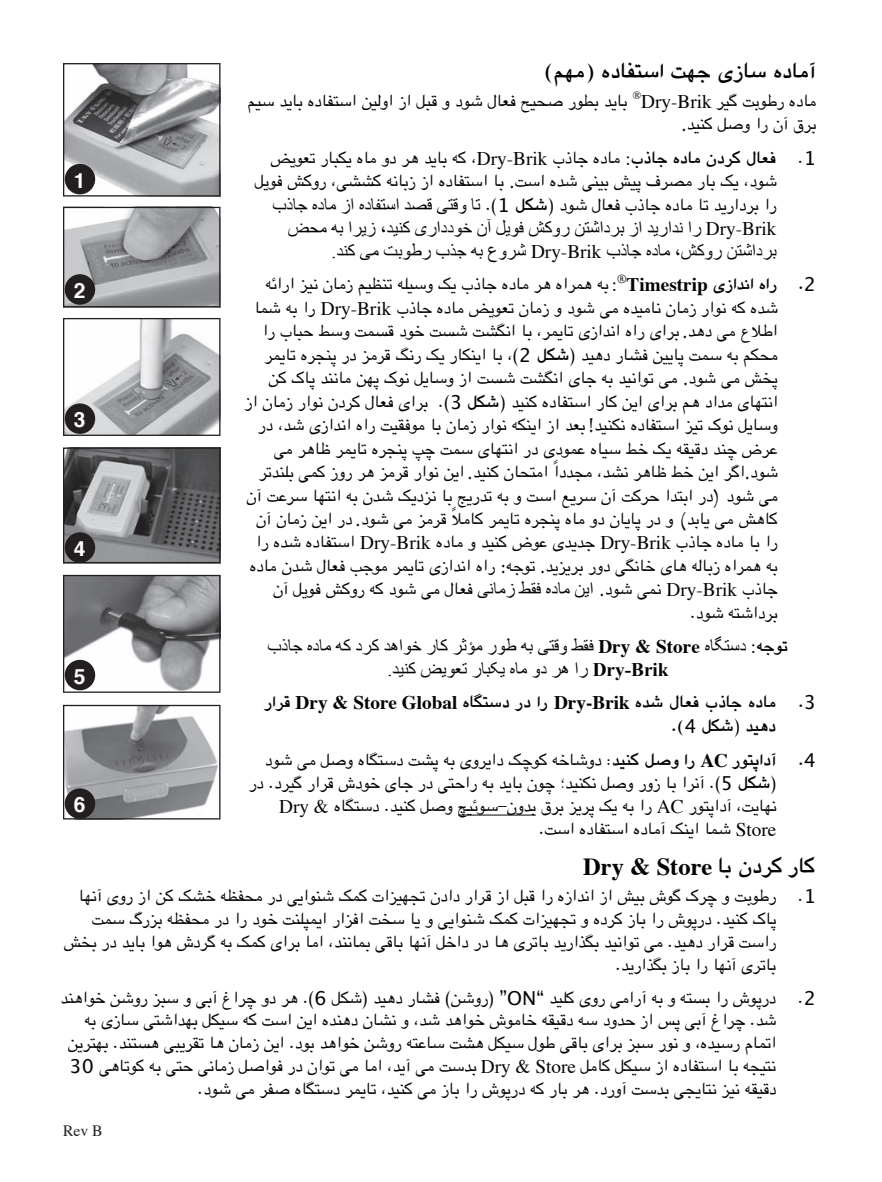
<style>
.page{position:relative;width:882px;height:1182px;background:#fff}
.page>*{position:absolute;margin:0;border:0;box-sizing:border-box;transform-origin:0 0}
.t1{font:700 24.5px "Geeza Pro";color:#040503}
.t2{font:700 24.5px "Times";color:#040503}
.t3{font:700 21px "Helvetica";color:#fff}
.t4{font:19.25px/33.9px "Geeza Pro";color:#040503;text-align:right}
.t5{font:19.25px/22.8px "Times New Roman";color:#040503;text-align:right}
.t6{font:700 19.25px/23.6px "Geeza Pro";color:#040503}
.t7{font:15.75px "Times";color:#231f20}
.t8{font:11.2px "Times";color:#040503}
.t9{font:11.2px "Lucida Grande";color:#040503}
.s1{font-family:"Times"}
.s2{font-family:"Caxton";font-weight:300}
.s3{font-weight:700}
.s4{font-family:"Lucida Grande"}
.s5{font-family:"Times New Roman"}
.s6{font-family:"Lucida Grande";font-weight:400}
.s7{font-family:"Times";font-weight:700}
.s8{font-family:"Geeza Pro";font-weight:700}
.s9{font-weight:400}
.s10{font-family:"Geeza Pro"}
</style>
<div class="page">
<img style="left:63px;top:692px;width:157px;height:1px">
<svg style="left:63px;top:63px;width:157px;height:133px"></svg>
<svg style="left:63px;top:207px;width:157px;height:100px;background:#a3a4a7"></svg>
<svg style="left:63px;top:318px;width:157px;height:118px"></svg>
<svg style="left:63px;top:447px;width:157px;height:116px;background:#6f7072"></svg>
<svg style="left:63px;top:574px;width:157px;height:118px"></svg>
<svg style="left:63px;top:704px;width:157px;height:115px"></svg>
<div style="left:65px;top:164px;width:30px;height:30px;background:#231f20;border-radius:50%"></div>
<div style="left:65px;top:274px;width:30px;height:30px;background:#231f20;border-radius:50%"></div>
<div style="left:65px;top:403px;width:30px;height:31px;background:#231f20;border-radius:50%"></div>
<div style="left:65px;top:532px;width:30px;height:30px;background:#231f20;border-radius:50%"></div>
<div style="left:65px;top:659px;width:30px;height:31px;background:#231f20;border-radius:50%"></div>
<div style="left:65px;top:788px;width:30px;height:30px;background:#231f20;border-radius:50%"></div>
<hr style="left:458px;top:814px;width:78px;height:1px;background:#040503">
<p class="t1" style="left:544px;top:60px;width:274px">(!"#) $%&amp;'()* +", -.&amp;) $%&amp;#/</p>
<p class="t4" style="left:641px;top:84px;width:176px"><span class="s1">Dry-Brik</span> *+, %&amp;'() !"#$</p>
<p class="t8" style="left:633px;top:92px;width:10px">®</p>
<p class="t4" style="left:248px;top:84px;width:380px">B+A -.#&amp; !"#?@A&lt; =+&gt;7&lt; ;&lt; 89: 7 "'6 3#45 0+12 )'/&amp; -.#&amp;</p>
<p class="t4" style="left:271px;top:107px;width:547px"><span class="s2">.</span>-+FG 827 &lt;) DE C*&amp;<br>O.'4P )#9N. !#$ 7" *M -.#&amp; LG K<span class="s1">Dry-Brik</span> HI#J !"#$ <span class="s1">:</span><span class="s3">01&amp;, $%&amp;# 2%34 5&amp;67</span> .<span class="s4">1</span></p>
<p class="t4" style="left:255px;top:170px;width:523px;line-height:23.4px">8.'5 TG7) KVXXG LW#&amp;; ;&lt; !"#?@A&lt; #&amp; <span class="s2">.</span>%A&lt; !-6 VF+&amp; T+U R*S$ )#&amp; Q. K"'6 <span class="s5">!"#$ %&amp;#' () %&amp;#*+,) -./ 0+/1 #2</span> .(<span class="s4">1</span> <span class="s3">89:</span>) "'6 3#45 HI#J !"#$ #P -.)&lt;"*&amp; &lt;)</p>
<p class="t5" style="left:288px;top:217px;width:490px">34' 56 )78( 9-:;&lt; =&gt;)&amp;&amp;?@ AB C8?D E&lt;1&gt; F+G)&amp;76 () -8&gt;)-H )&gt; <span class="s1">Dry-Brik </span>.-;&lt; 0' I6?J&gt; !K$ 56 L17G <span class="s1">Dry-Brik</span> !"#$ %&amp;#' 9E&lt;1&gt; F+G)&amp;76</p>
<p class="t6" style="left:627px;top:274px;width:191px"><span class="s1">Timestrip</span> -.*;&lt;* $*= .<span class="s6">2</span></p>
<p class="t3" style="left:74px;top:161px;width:13px">1</p>
<p class="t9" style="left:617px;top:273px;width:11px">®</p>
<p class="t4" style="left:266px;top:267px;width:353px">L]&lt;)&lt; \+W D#$; B+[FP LZ+A7 Q. HI#J !"#$ *M !&lt;*YM L&amp; <span class="s1">:</span></p>
<p class="t4" style="left:254px;top:291px;width:525px">#Y6 L&amp; &lt;) <span class="s1">Dry-Brik</span> HI#J !"#$ O.'4P D#$; 7 "'6 V$ !-+$#W D#$; )&lt;'W LG !-6</p>
<p class="t4" style="left:262px;top:314px;width:517px">&lt;) H#9E DA7 %YB: "'C %B6 %XAW&lt; #&amp; K*Y.#P `;&lt;-W&lt; !&lt;) `&lt;*&amp; <span class="s2">.</span>-M" V$ ^_(&lt;</p>
<p class="t4" style="left:265px;top:338px;width:514px">*Y.#P !*GFU )" \$*: FW) Q. )#NF.&lt; #&amp; K(<span class="s4">2</span> <span class="s3">89:</span>) -+M" )#X5 =+.#U %YA L&amp; BN1$</p>
<p class="t4" style="left:269px;top:361px;width:510px">=G I#U -FW#$ =JU I'W 8.#A7 ;&lt; %B6 %XAW&lt; `#J L&amp; -+W&lt;'P V$ <span class="s2">.</span>"'6 V$ THU</p>
<p class="t4" style="left:245px;top:385px;width:534px">;&lt; D#$; )&lt;'W D"*G 3#45 `&lt;*&amp; .(<span class="s4">3</span> <span class="s3">89:</span>) -+FG !"#?@A&lt; )#G =.&lt; `&lt;*&amp; BM "&lt;-$ `#J@W&lt;</p>
<p class="t4" style="left:258px;top:408px;width:521px">)" K-6 `;&lt;-W&lt; !&lt;) %+K5'$ #&amp; D#$; )&lt;'W LNF.&lt; ;&lt; -4&amp; <span class="s2">!</span>-+FNW !"#?@A&lt; \+P I'W 8.#A7</p>
<p class="t4" style="left:274px;top:431px;width:505px">V$ *M#P *Y.#P !*GFU ON %YA `#J@W&lt; )" `"'YM !#+A DC Q. LK+:" -FN L*M</p>
<p class="t4" style="left:259px;top:455px;width:520px">*P-FZ&amp; VYG ;7) *M \$*: )&lt;'W =.&lt; <span class="s2">.</span>-+FG D#1@$&lt; Q&lt;"-G$ K-XW *M#P DC =.&lt; *,&lt;<span class="s2">.</span>"'6</p>
<p class="t4" style="left:247px;top:478px;width:532px">DE %M*A #J@W&lt; L&amp; D-6 Q."\W #&amp; S.)-P L&amp; 7 %A&lt; R.*A DE %G*E &lt;-@&amp;&lt; )"<span class="s2">)</span> "'6 V$</p>
<p class="t4" style="left:256px;top:502px;width:523px">DE D#$; =.&lt; )" <span class="s2">.</span>"'6 V$ \$*: Q_$#G *Y.#P !*GFU !#$ 7" D#.#U )" 7 <span class="s2">(</span>-&amp;#. V$ TM#G</p>
<p class="t4" style="left:256px;top:525px;width:523px">&lt;) !-6 !"#?@A&lt; <span class="s1">Dry-Brik</span> !"#$ 7 -+FG L'M `-.-J <span class="s1">Dry-Brik</span> HI#J !"#$ #&amp; &lt;)</p>
<p class="t4" style="left:250px;top:549px;width:529px">!"#$ D-6 3#45 TJ'$ *Y.#P `;&lt;-W&lt; !&lt;) <span class="s2">:</span>LJ'P <span class="s2">.</span>-.\.*&amp; )7" VAW#C `#M L&gt;#&amp;; !&lt;*YM L&amp;</p>
<p class="t4" style="left:274px;top:572px;width:505px">DE 8.'5 TG7) LG "'6 V$ 3#45 <span class="s5">0H#'( MND %&amp;#' F8)</span> <span class="s2">.</span>"'6 VYW <span class="s1">Dry-Brik</span> HI#J</p>
<p class="t4" style="left:691px;top:597px;width:88px">."'6 L@6&lt;"*&amp;</p>
<p class="t5" style="left:268px;top:635px;width:523px;text-align:center">!"#$ %&amp;#' 5&lt; &amp;7&lt; -P)?@ &gt;#&lt; 7QR' &gt;?J 56 0+/1 MND <span class="s7">Dry &amp; Store</span> %#O+,&amp; <span class="s1">:</span><span class="s8">&gt;,?@ </span>.-:;&lt; 38?S2 &gt;#TU8 %#' 1&amp; 7P )&gt; <span class="s3">Dry-Brik</span></p>
<p class="t6" style="left:671px;top:691px;width:146px;text-indent:-406px">=*3B <span class="s1">Dry &amp; Store Global</span> $&amp;A()% =% *= <span class="s1">Dry-Brik</span> $;: 5&amp;67 01&amp;, $%&amp;# .<span class="s6">3 </span>.(<span class="s6">4</span> 89:<span class="s9">)</span> ;CD%</p>
<p class="t4" style="left:265px;top:742px;width:552px">"'6 V$ 827 !#A@A" %XU L&amp; `7*.&lt;" QN'G LC#67" <span class="s3">:;CF4 8GH *=</span> <span class="s7">AC</span> <span class="s3">=?(E*%/ .</span><span class="s4">4</span></p>
<p class="t4" style="left:249px;top:766px;width:529px">)" ."*+, )&lt;*: U"'C `#J )" V@E&lt;) L&amp; -.#&amp; D'N V-+FNW 827 )7; #&amp; &lt;*WE .(<span class="s4">5</span> <span class="s3">89:</span>)</p>
<p class="t4" style="left:279px;top:788px;width:499px"><span class="s1">Dry &amp;</span> !#A@A" .-+FG 827 W+]'A-D7-&amp; C*&amp; \.*U Q. L&amp; &lt;) <span class="s1">AC</span> )'@U&lt;"E K%.#JW</p>
<p class="t4" style="left:540px;top:813px;width:238px">.%A&lt; !"#?@A&lt; !"#$E QF.&lt; #Y6 <span class="s1">Store</span></p>
<p class="t2" style="left:583px;top:858px;width:234px">Dry &amp; Store <span class="s10">&amp;I 2%34 =&amp;4</span></p>
<p class="t4" style="left:79px;top:879px;width:739px">#JWE `7) ;&lt; =G QXC L[?1$ )" V.&lt;'F6 QYG X&lt;\+JGP D"&lt;" )&lt;*: ;&lt; 89: &lt;) !;&lt;-W&lt; ;&lt; T+&amp; U', I*N 7 %&amp;'() .<span class="s4">1</span></p>
<p class="t4" style="left:92px;top:902px;width:685px">%YA Y)\&amp; L[?1$ )" &lt;) "'C %FZZY.&lt; )&lt;\5&lt; %HA #. 7 V.&lt;'F6 QYG X&lt;\+JGP 7 !"*G ;#&amp; &lt;) U'U)" .-+FG I#U</p>
<p class="t4" style="left:64px;top:924px;width:714px">TH&amp; )" -.#&amp; &lt;'M U"*, L&amp; QYG `&lt;*&amp; #$&lt; K-FW#Y&amp; V:#&amp; #JWE 8C&lt;" )" #M `*P#&amp; -.)&lt;{A&amp; -+W&lt;'P V$ .-+M" )&lt;*: %A&lt;)</p>
<p class="t4" style="left:616px;top:949px;width:161px">.-.)&lt;{A&amp; ;#&amp; &lt;) #JWE `*P#&amp;</p>
<p class="t4" style="left:61px;top:980px;width:757px">-FM&lt;'C =67) \9A 7 V&amp;E |&lt;*N 7" *M .(<span class="s4">6</span> 8N6) -+M" )#X5 (=67)) <span class="s4">”ON“</span> -+ZG `7) V$&lt;)E L&amp; 7 L@B&amp; &lt;) U'U)" .<span class="s4">2</span></p>
<p class="t4" style="left:85px;top:1003px;width:693px">L&amp; `;#A V@6&lt;-J&amp; 8N+A LG %A&lt; =.&lt; !-FM" D#XW 7 K-6 -M&lt;'C U'$#C LK+:" LA "7-E ;&lt; }U V&amp;E |&lt;*N .-6</p>
<p class="t4" style="left:68px;top:1026px;width:709px">=.*@J&amp; .-F@BM V9.*KP #M D#$; =.&lt; ."'&amp; -M&lt;'C =67) L@M#A %XM 8N+A 3'( V:#&amp; `&lt;*&amp; \9A )'W 7 K!-+A) ~#YP&lt;</p>
<p class="t4" style="left:70px;top:1048px;width:708px"><span class="s4">30</span> VM#P'G L&amp; V@E VW#$; 82&lt;'5 )" D&lt;'P V$ #$&lt; K-.E V$ %A-&amp; <span class="s1">Dry &amp; Store</span> 8$#G 8N+A ;&lt; !"#?@A&lt; #&amp; LG+@W</p>
<p class="t4" style="left:198px;top:1073px;width:579px">."'6 V$ *?2 !#A@A" *Y.#P K-+FG V$ ;#&amp; &lt;) U'U)" LG )#&amp; *M .")7E %A-&amp; VG.#@W \+W LK+:"</p>
<p class="t3" style="left:74px;top:271px;width:13px">2</p>
<p class="t3" style="left:74px;top:401px;width:13px">3</p>
<p class="t3" style="left:74px;top:529px;width:13px">4</p>
<p class="t3" style="left:74px;top:657px;width:13px">5</p>
<p class="t3" style="left:74px;top:785px;width:13px">6</p>
<p class="t7" style="left:63px;top:1115px;width:41px">Rev B</p>
</div>
